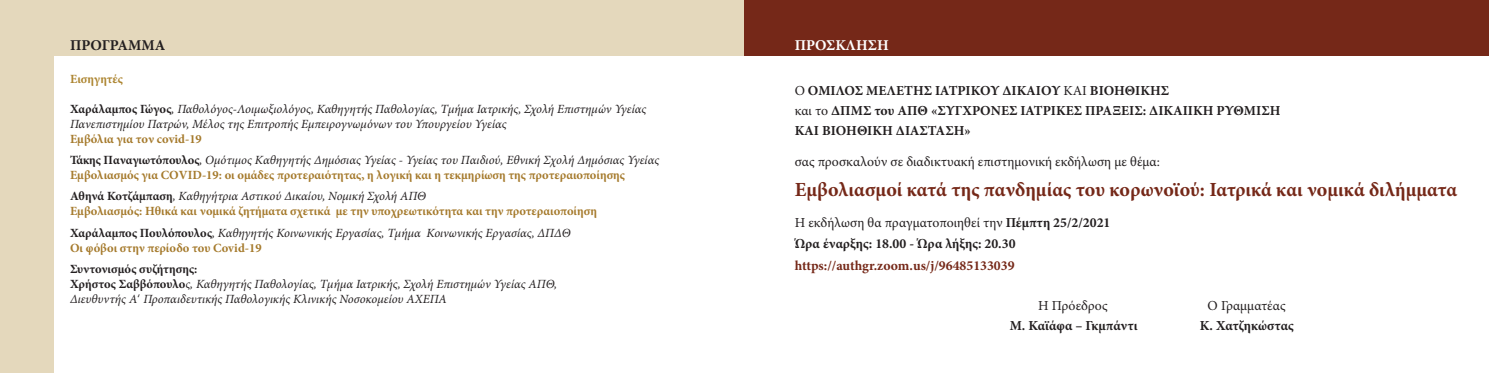
<style>
.page{position:relative;width:1489px;height:373px;background:#fff}
.page>*{position:absolute;margin:0;border:0;box-sizing:border-box;transform-origin:0 0}
.t1{font:700 20px "Minion Pro";color:#752818}
.t2{font:700 15px "Minion Pro";color:#231f20}
.t3{font:700 15px "Minion Pro";color:#fff}
.t4{font:700 13.75px "Minion Pro";color:#231f20}
.t5{font:13.75px "Minion Pro";color:#231f20}
.t6{font:700 13.75px "Minion Pro";color:#752818}
.t7{font:italic 12.5px/15px "Minion Pro";color:#231f20}
.t8{font:700 12.5px/14.9px "Minion Pro";color:#a57a2c}
.t9{font:700 12.5px "Minion Pro";color:#ac842f}
.s1{font-weight:400}
.s2{font-weight:700}
.s3{font-weight:700;font-style:normal}
.s4{font-weight:700;font-style:normal;color:#a57a2c}
.s5{color:#231f20}
.s6{font-weight:400;font-style:italic;color:#231f20}
.s7{font-family:"Futura Greek";font-style:normal}
</style>
<div class="page">
<div style="left:0;top:0;width:744px;height:55px;background:#e4d8bc"></div>
<div style="left:744px;top:0;width:744px;height:55px;background:#752818"></div>
<div style="left:0;top:0;width:53px;height:372px;background:#e4d8bc"></div>
<p class="t2" style="left:70px;top:35px;width:97px">ΠΡΟΓΡΑΜΜΑ</p>
<p class="t3" style="left:794px;top:35px;width:96px">ΠΡΟΣΚΛΗΣΗ</p>
<p class="t4" style="left:794px;top:81px;width:376px"><span class="s1">Ο</span> ΟΜΙΛΟΣ ΜΕΛΕΤΗΣ ΙΑΤΡΙΚΟΥ ΔΙΚΑΙΟΥ <span class="s1">ΚΑΙ</span> ΒΙΟΗΘΙΚΗΣ</p>
<p class="t4" style="left:794px;top:101px;width:487px"><span class="s1">και το</span> ΔΠΜΣ του ΑΠΘ «ΣΥΓΧΡΟΝΕΣ ΙΑΤΡΙΚΕΣ ΠΡΑΞΕΙΣ: ΔΙΚΑΙΙΚΗ ΡΥΘΜΙΣΗ</p>
<p class="t4" style="left:794px;top:121px;width:177px">ΚΑΙ ΒΙΟΗΘΙΚΗ ΔΙΑΣΤΑΣΗ»</p>
<p class="t5" style="left:794px;top:152px;width:367px">σας προσκαλούν σε διαδικτυακή επιστημονική εκδήλωση με θέμα:</p>
<p class="t1" style="left:794px;top:175px;width:664px">Εμβολιασμοί κατά της πανδημίας του κορωνοϊού: Ιατρικά και νομικά διλήμματα</p>
<p class="t5" style="left:794px;top:213px;width:317px">Η εκδήλωση θα πραγματοποιηθεί την <span class="s2">Πέμπτη 25/2/2021</span></p>
<p class="t4" style="left:794px;top:234px;width:222px">Ώρα έναρξης: 18.00 - Ώρα λήξης: 20.30</p>
<p class="t6" style="left:794px;top:255px;width:221px">https://authgr.zoom.us/j/96485133039</p>
<p class="t5" style="left:1038px;top:295px;width:71px">Η Πρόεδρος</p>
<p class="t5" style="left:1207px;top:295px;width:79px">Ο Γραμματέας</p>
<p class="t4" style="left:1009px;top:315px;width:129px">Μ. Καϊάφα – Γκμπάντι</p>
<p class="t4" style="left:1199px;top:315px;width:95px">Κ. Χατζηκώστας</p>
<p class="t9" style="left:70px;top:70px;width:54px">Εισηγητές</p>
<p class="t7" style="left:70px;top:101px;width:578px"><span class="s3">Χαράλαμπος Γώγος</span>, Παθολόγος-Λοιμωξιολόγος, Καθηγητής Παθολογίας, Τμήμα Ιατρικής, Σχολή Επιστημών Υγείας<br>Πανεπιστημίου Πατρών, Μέλος της Επιτροπής Εμπειρογνωμόνων του Υπουργείου Υγείας<br><span class="s4">Εμβόλια για τον covid-19</span></p>
<p class="t8" style="left:70px;top:152px;width:590px"><span class="s5">Τάκης Παναγιωτόπουλος</span><span class="s6">, Ομότιμος Καθηγητής Δημόσιας Υγείας - Υγείας του Παιδιού, Εθνική Σχολή Δημόσιας Υγείας<br></span>Εμβολιασμός για COVID-19: οι ομάδες προτεραιότητας, η λογική και η τεκμηρίωση της προτεραιοποίησης</p>
<p class="t8" style="left:70px;top:188px;width:528px"><span class="s5">Αθηνά Κοτζάμπαση</span><span class="s6">, Καθηγήτρια Αστικού Δικαίου, Νομική Σχολή ΑΠΘ<br></span>Εμβολιασμός: Ηθικά και νομικά ζητήματα σχετικά με την υποχρεωτικότητα και την προτεραιοποίηση</p>
<p class="t7" style="left:70px;top:225px;width:502px"><span class="s3">Χαράλαμπος Πουλόπουλος</span>, Καθηγητής Κοινωνικής Εργασίας, Τμήμα Κοινωνικής Εργασίας, ΔΠΔΘ<br><span class="s4">Οι φόβοι στην περίοδο του Covid-19</span></p>
<p class="t7" style="left:70px;top:261px;width:488px"><span class="s3">Συντονισμός συζήτησης:<br>Χρήστος Σαββόπουλο</span>ς, Καθηγητής Παθολογίας, Τμήμα Ιατρικής, Σχολή Επιστημών Υγείας ΑΠΘ,<br>Διευθυντής Α<span class="s7">‘</span> Προπαιδευτικής Παθολογικής Κλινικής Νοσοκομείου ΑΧΕΠΑ</p>
</div>
